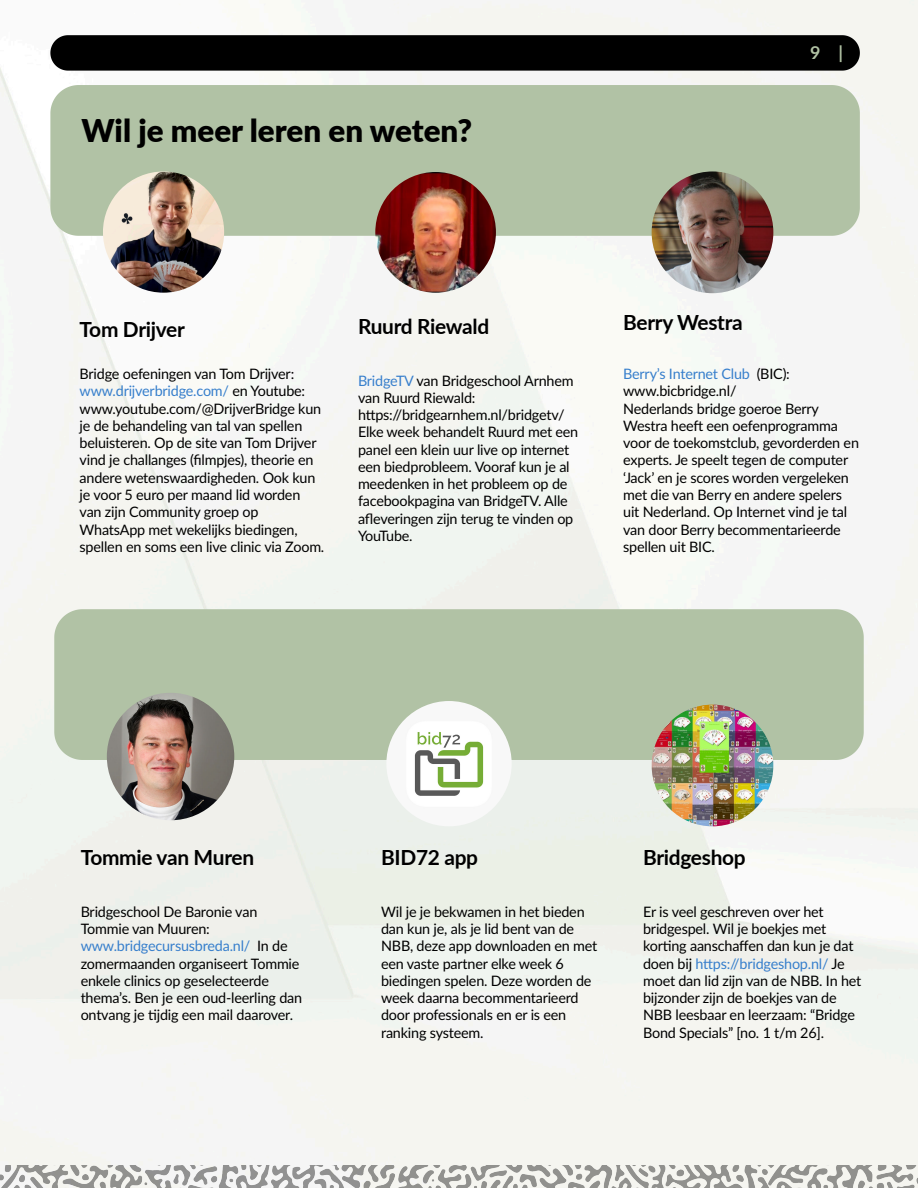
<style>
.page{position:relative;width:918px;height:1188px;background:#fff}
.page>*{position:absolute;margin:0;border:0;box-sizing:border-box;transform-origin:0 0}
.t1{font:900 31.35px "Lato";color:#000}
.t2{font:700 20.85px "Lato";letter-spacing:-.015em;color:#000}
.t3{font:700 17.85px "Lato";color:#b1c2a4}
.t4{font:14.4px/17.2px "Lato";letter-spacing:-.015em;color:#000}
.s1{color:#377fcc}
</style>
<div class="page">
<img style="left:0;top:0;width:918px;height:1165px">
<div style="left:50px;top:85px;width:810px;height:151px;background:#b1c2a5"></div>
<div style="left:54px;top:609px;width:810px;height:151px;background:#b1c2a5"></div>
<img style="left:652px;top:171px;width:121px;height:122px;border-radius:61px">
<img style="left:652px;top:705px;width:121px;height:121px;border-radius:61px">
<img style="left:375px;top:172px;width:121px;height:121px;border-radius:60px">
<img style="left:386px;top:701px;width:126px;height:125px;border-radius:63px">
<img style="left:103px;top:171px;width:121px;height:122px;border-radius:60px">
<img style="left:107px;top:693px;width:127px;height:127px;border-radius:64px">
<img style="left:0;top:1165px;width:918px;height:23px">
<div style="left:50px;top:35px;width:810px;height:36px;background:#000"></div>
<h1 class="t1" style="left:81px;top:107px;width:392px">Wil je meer leren en weten?</h1>
<p class="t3" style="left:810px;top:39px;width:34px">9 |</p>
<h2 class="t2" style="left:80px;top:314px;width:107px">Tom Drijver</h2>
<p class="t4" style="left:80px;top:365px;width:246px">Bridge oefeningen van Tom Drijver: <span class="s1">www.drijverbridge.com/</span> en Youtube: www.youtube.com/@DrijverBridge kun je de behandeling van tal van spellen beluisteren. Op de site van Tom Drijver vind je challanges (filmpjes), theorie en andere wetenswaardigheden. Ook kun je voor 5 euro per maand lid worden van zijn Community groep op WhatsApp met wekelijks biedingen, spellen en soms een live clinic via Zoom.</p>
<h2 class="t2" style="left:358px;top:311px;width:133px">Ruurd Riewald</h2>
<p class="t4" style="left:358px;top:371px;width:222px"><span class="s1">BridgeTV</span> van Bridgeschool Arnhem van Ruurd Riewald: https://bridgearnhem.nl/bridgetv/<br>Elke week behandelt Ruurd met een panel een klein uur live op internet een biedprobleem. Vooraf kun je al meedenken in het probleem op de facebookpagina van BridgeTV. Alle afleveringen zijn terug te vinden op<br>YouTube.</p>
<h2 class="t2" style="left:623px;top:307px;width:121px">Berry Westra</h2>
<p class="t4" style="left:623px;top:365px;width:237px"><span class="s1">Berry’s Internet Club</span> (BIC): www.bicbridge.nl/<br>Nederlands bridge goeroe Berry<br>Westra heeft een oefenprogramma voor de toekomstclub, gevorderden en experts. Je speelt tegen de computer ‘Jack’ en je scores worden vergeleken met die van Berry en andere spelers uit Nederland. Op Internet vind je tal van door Berry becommentarieerde spellen uit BIC.</p>
<h2 class="t2" style="left:81px;top:842px;width:175px">Tommie van Muren</h2>
<p class="t4" style="left:81px;top:902px;width:223px">Bridgeschool De Baronie van<br>Tommie van Muuren: <span class="s1">www.bridgecursusbreda.nl/</span> In de zomermaanden organiseert Tommie enkele clinics op geselecteerde thema’s. Ben je een oud-leerling dan ontvang je tijdig een mail daarover.</p>
<h2 class="t2" style="left:381px;top:842px;width:99px">BID72 app</h2>
<p class="t4" style="left:381px;top:902px;width:218px">Wil je je bekwamen in het bieden dan kun je, als je lid bent van de<br>NBB, deze app downloaden en met een vaste partner elke week 6 biedingen spelen. Deze worden de week daarna becommentarieerd door professionals en er is een ranking systeem.</p>
<h2 class="t2" style="left:643px;top:842px;width:104px">Bridgeshop</h2>
<p class="t4" style="left:643px;top:902px;width:220px">Er is veel geschreven over het bridgespel. Wil je boekjes met korting aanschaffen dan kun je dat doen bij <span class="s1">https://bridgeshop.nl/</span> Je moet dan lid zijn van de NBB. In het bijzonder zijn de boekjes van de<br>NBB leesbaar en leerzaam: “Bridge<br>Bond Specials” [no. 1 t/m 26].</p>
</div>
